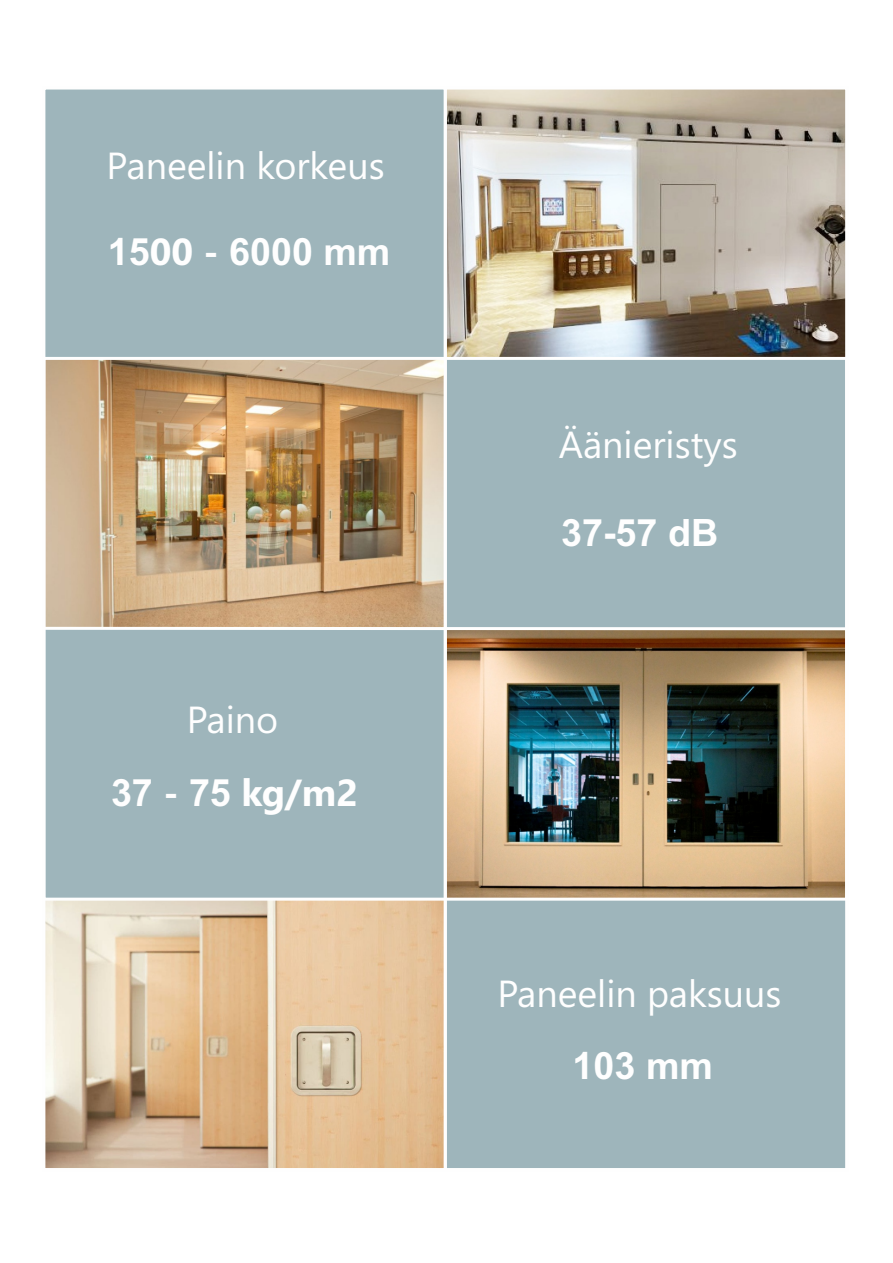
<style>
.page{position:relative;width:893px;height:1263px;background:#fff}
.page>*{position:absolute;margin:0;border:0;box-sizing:border-box;transform-origin:0 0}
.t1{font:37.65px "Gadugi";color:#fefefe}
.t2{font:700 37.65px "Arial";color:#fefefe}
.t3{font:700 37.65px "Segoe UI";color:#fefefe}
.s1{font-family:"Segoe UI"}
.s2{font-family:"Arial"}
</style>
<div class="page">
<img style="left:448px;top:91px;width:396px;height:266px">
<img style="left:46px;top:361px;width:397px;height:264px">
<img style="left:46px;top:901px;width:397px;height:266px">
<img style="left:448px;top:632px;width:396px;height:265px">
<div style="left:44px;top:88px;width:401px;height:270px;background:#9eb5bb"></div>
<div style="left:445px;top:358px;width:402px;height:271px;background:#9eb5bb"></div>
<div style="left:44px;top:628px;width:401px;height:271px;background:#9eb5bb"></div>
<div style="left:445px;top:899px;width:402px;height:270px;background:#9eb5bb"></div>
<div style="left:444px;top:87px;width:404px;height:1084px;border:3px solid #fefefe"></div>
<div style="left:42px;top:357px;width:806px;height:544px;border:3px solid #fefefe"></div>
<svg style="left:42px;top:625px;width:806px;height:7px"></svg>
<p class="t1" style="left:107px;top:152px;width:279px">Paneelin korkeus</p>
<p class="t2" style="left:108px;top:237px;width:284px">15<span class="s1">00 -</span> 6000 mm</p>
<p class="t1" style="left:187px;top:705px;width:93px">Paino</p>
<p class="t3" style="left:111px;top:778px;width:249px"><span class="s2">37</span> - <span class="s2">75</span> kg/m2</p>
<p class="t1" style="left:559px;top:431px;width:180px">Äänieristys</p>
<p class="t2" style="left:561px;top:519px;width:159px">37-57 dB</p>
<p class="t1" style="left:497px;top:979px;width:286px">Paneelin paksuus</p>
<p class="t2" style="left:573px;top:1051px;width:142px">103 mm</p>
</div>
